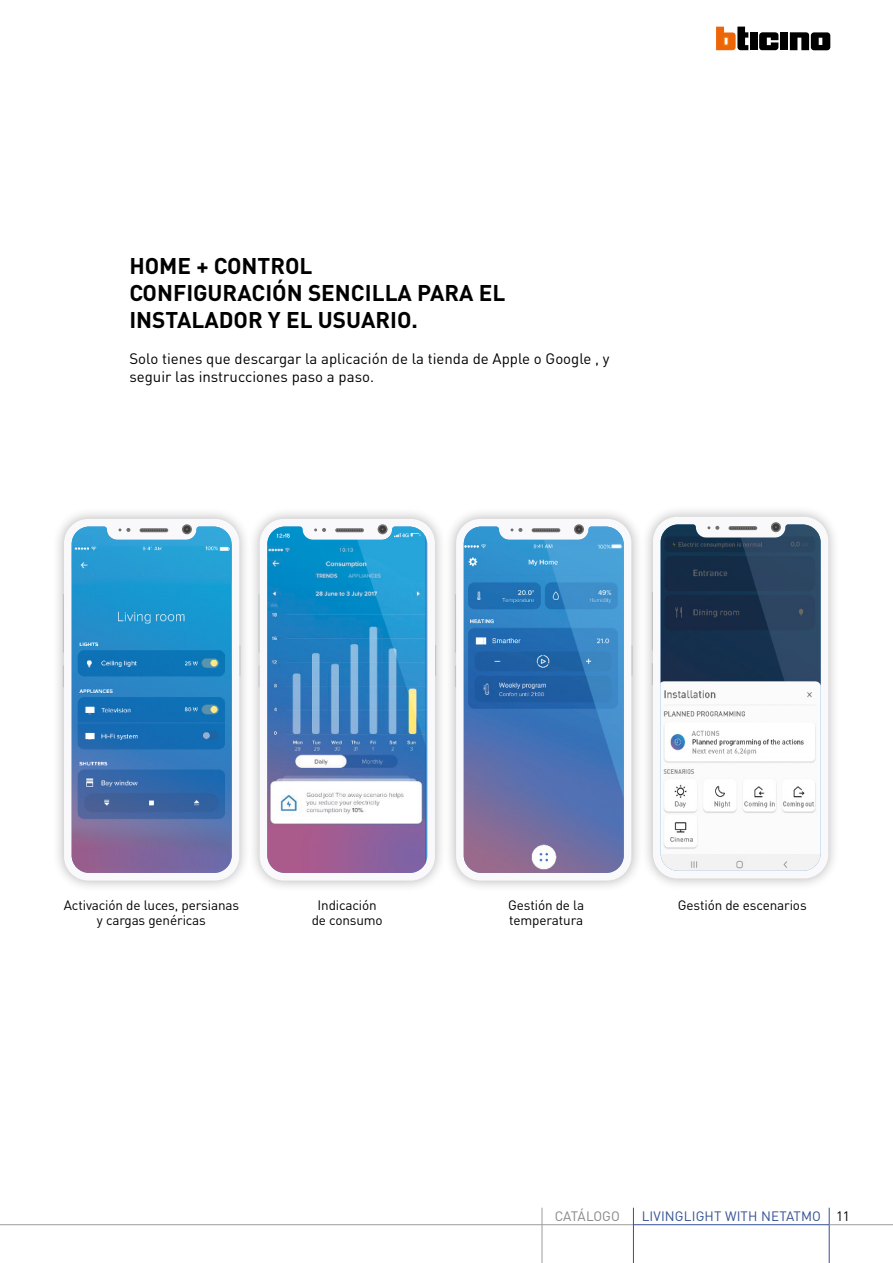
<style>
.page{position:relative;width:893px;height:1263px;background:#fff}
.page>*{position:absolute;margin:0;border:0;box-sizing:border-box;transform-origin:0 0}
.t1{font:700 22.5px/27px "DIN Pro";color:#000}
.t2{font:15px/18px "DIN Pro";color:#000}
.t3{font:13.5px/15px "DIN Pro";letter-spacing:-.01em;color:#000;text-align:center}
.t4{font:13.5px "DIN Pro";letter-spacing:.01em;color:#355295}
.t5{font:13.5px "DIN Pro";color:#878787}
.s1{color:#000}
</style>
<div class="page">
<hr style="left:0;top:1224px;width:634px;height:1px;background:#9d9d9c">
<hr style="left:829px;top:1208px;width:1px;height:55px;background:#355295">
<hr style="left:633px;top:1208px;width:1px;height:55px;background:#355295">
<hr style="left:634px;top:1224px;width:195px;height:1px;background:#355295">
<hr style="left:829px;top:1224px;width:64px;height:1px;background:#9d9d9c">
<hr style="left:542px;top:1208px;width:1px;height:55px;background:#9d9d9c">
<div style="left:750px;top:32px;width:8px;height:18px;background:#000"></div>
<div style="left:780px;top:32px;width:8px;height:18px;background:#000"></div>
<svg style="left:716px;top:27px;width:32px;height:23px"></svg>
<svg style="left:759px;top:32px;width:19px;height:18px"></svg>
<svg style="left:790px;top:32px;width:40px;height:18px"></svg>
<div style="left:641px;top:504px;width:200px;height:387px;background:#000;opacity:.3"></div>
<div style="left:653px;top:517px;width:175px;height:361px;background:#f9f9fb;border-radius:24px"></div>
<img style="left:661px;top:524px;width:160px;height:347px">
<svg style="left:728px;top:526px;width:29px;height:4px"></svg>
<svg style="left:730px;top:527px;width:25px;height:2px"></svg>
<svg style="left:771px;top:522px;width:10px;height:10px"></svg>
<svg style="left:772px;top:524px;width:7px;height:7px"></svg>
<svg style="left:707px;top:526px;width:12px;height:4px"></svg>
<div style="left:52px;top:507px;width:200px;height:386px;background:#000;opacity:.3"></div>
<div style="left:64px;top:519px;width:175px;height:361px;background:#f9f9fb;border-radius:24px"></div>
<svg style="left:182px;top:524px;width:10px;height:10px"></svg>
<img style="left:72px;top:526px;width:160px;height:347px">
<div style="left:247px;top:507px;width:200px;height:386px;background:#000;opacity:.3"></div>
<div style="left:260px;top:519px;width:175px;height:361px;background:#f9f9fb;border-radius:24px"></div>
<img style="left:267px;top:526px;width:160px;height:347px">
<div style="left:444px;top:507px;width:200px;height:386px;background:#000;opacity:.3"></div>
<div style="left:456px;top:519px;width:175px;height:361px;background:#f9f9fb;border-radius:24px"></div>
<svg style="left:574px;top:524px;width:10px;height:10px"></svg>
<img style="left:464px;top:526px;width:160px;height:347px">
<h1 class="t1" style="left:129px;top:251px;width:377px">HOME + CONTROL<br>CONFIGURACIÓN SENCILLA PARA EL<br>INSTALADOR Y EL USUARIO.</h1>
<p class="t2" style="left:129px;top:349px;width:482px">Solo tienes que descargar la aplicación de la tienda de Apple o Google , y seguir las instrucciones paso a paso.</p>
<p class="t3" style="left:64px;top:897px;width:177px">Activación de luces, persianas y cargas genéricas</p>
<p class="t3" style="left:312px;top:897px;width:73px">Indicación de consumo</p>
<p class="t3" style="left:508px;top:897px;width:77px;text-align:left">Gestión de la temperatura</p>
<p class="t3" style="left:678px;top:897px;width:130px">Gestión de escenarios</p>
<p class="t5" style="left:555px;top:1207px;width:67px">CATÁLOGO</p>
<p class="t4" style="left:642px;top:1207px;width:210px">LIVINGLIGHT WITH NETATMO <span class="s1">11</span></p>
</div>
